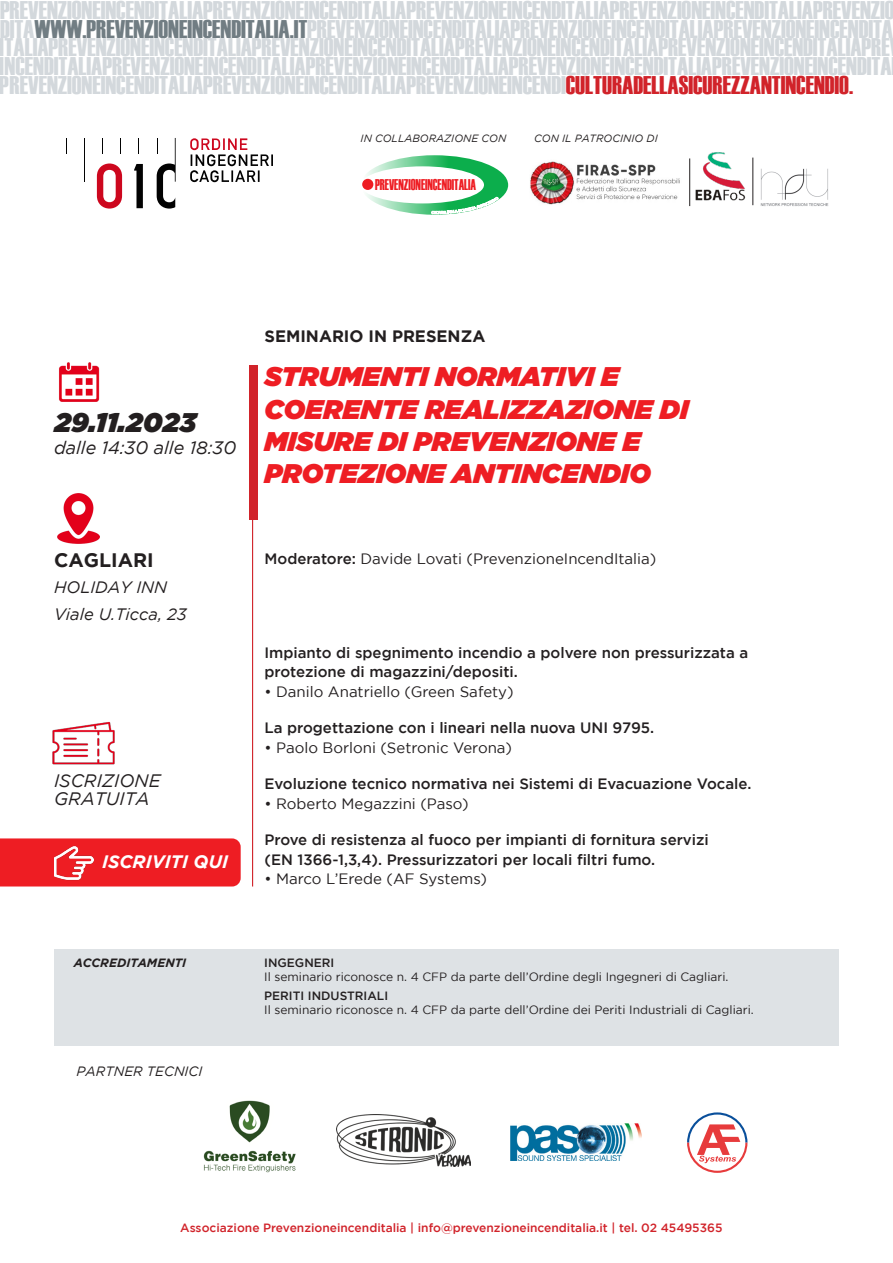
<style>
.page{position:relative;width:893px;height:1263px;background:#fff}
.page>*{position:absolute;margin:0;border:0;box-sizing:border-box;transform-origin:0 0}
.t1{font:italic 900 27px/32.4px "Gotham";color:#ee1d23}
.t2{font:italic 900 27px "Gotham";color:#231f20}
.t3{font:25.5px/18.8px "Haettenschweiler";color:#d3d8dc}
.t4{font:700 19.5px "Gotham";color:#231f20}
.t5{font:italic 18px/18px "Gotham";color:#231f20}
.t6{font:italic 700 18px "Gotham";color:#fff}
.t7{font:italic 16.5px/26.5px "Gotham";color:#231f20}
.t8{font:700 16.5px "Gotham";color:#231f20}
.t9{font:15.45px "Haettenschweiler";color:#ee1d23;scale:.82 1}
.t10{font:500 15px/19.5px "Gotham";color:#231f20}
.t11{font:15px "Gotham";color:#231f20}
.t12{font:italic 13.5px "Gotham";color:#231f20}
.t13{font:12px "Gotham";color:#231f20}
.t14{font:500 12px "Gotham";color:#d1232a}
.t15{font:500 12px "Gotham";color:#231f20}
.t16{font:italic 700 12px "Gotham";color:#231f20}
.t17{font:italic 10.5px "Gotham";color:#231f20}
.t18{font:500 3.45px "Avenir";color:#fff;scale:.96 1}
.s1{color:#717d83}
.s2{color:#d1232a}
.s3{font-weight:500}
</style>
<div class="page">
<div style="left:0;top:838px;width:241px;height:48px;background:#ee1d23"></div>
<div style="left:249px;top:365px;width:9px;height:155px;background:#d1232a"></div>
<hr style="left:252px;top:506px;width:1px;height:380px;background:#d1232a">
<img style="left:57px;top:493px;width:43px;height:51px">
<img style="left:59px;top:362px;width:41px;height:40px">
<div style="left:54px;top:949px;width:785px;height:96px;background:#dee2e5"></div>
<img style="left:52px;top:722px;width:63px;height:43px">
<img style="left:54px;top:843px;width:39px;height:40px">
<img style="left:530px;top:161px;width:150px;height:44px">
<img style="left:760px;top:168px;width:69px;height:38px">
<img style="left:689px;top:152px;width:64px;height:55px">
<hr style="left:753px;top:158px;width:1px;height:47px;background:#231f20">
<hr style="left:689px;top:158px;width:1px;height:48px;background:#231f20">
<svg style="left:134px;top:164px;width:9px;height:44px"></svg>
<svg style="left:97px;top:163px;width:25px;height:46px"></svg>
<hr style="left:84px;top:138px;width:1px;height:44px;background:#020202">
<svg style="left:102px;top:138px;width:1px;height:16px"></svg>
<svg style="left:120px;top:138px;width:1px;height:16px"></svg>
<svg style="left:138px;top:138px;width:1px;height:16px"></svg>
<svg style="left:157px;top:138px;width:19px;height:71px"></svg>
<svg style="left:66px;top:138px;width:1px;height:16px"></svg>
<svg style="left:190px;top:138px;width:83px;height:44px"></svg>
<img style="left:203px;top:1100px;width:93px;height:73px">
<img style="left:337px;top:1115px;width:133px;height:51px">
<img style="left:511px;top:1124px;width:130px;height:37px">
<svg style="left:687px;top:1112px;width:60px;height:61px"></svg>
<svg style="left:362px;top:155px;width:146px;height:60px"></svg>
<p class="t3" style="left:0;top:-1px;width:896px">PREVENZIONEINCENDITALIAPREVENZIONEINCENDITALIAPREVENZIONEINCENDITALIAPREVENZIONEINCENDITALIAPREVENZIO DITA<span class="s1">WWW.PREVENZIONEINCENDITALIA.IT</span>PREVENZIONEINCENDITALIAPREVENZIONEINCENDITALIAPREVENZIONEINCENDITA ITALIAPREVENZIONEINCENDITALIAPREVENZIONEINCENDITALIAPREVENZIONEINCENDITALIAPREVENZIONEINCENDITALIAPRE INCENDITALIAPREVENZIONEINCENDITALIAPREVENZIONEINCENDITALIAPREVENZIONEINCENDITALIAPREVENZIONEINCENDITA PREVENZIONEINCENDITALIAPREVENZIONEINCENDITALIAPREVENZIONEINCENDI<span class="s2">CULTURADELLASICUREZZANTINCENDIO.</span></p>
<p class="t17" style="left:361px;top:132px;width:147px">IN COLLABORAZIONE CON</p>
<p class="t17" style="left:534px;top:132px;width:125px">CON IL PATROCINIO DI</p>
<p class="t9" style="left:375px;top:175px;width:125px">PREVENZIONEINCENDITALIA</p>
<p class="t18" style="left:436px;top:211px;width:3px">L</p>
<p class="t18" style="left:447px;top:210px;width:12px;rotate:-6deg">DELLA</p>
<p class="t2" style="left:54px;top:407px;width:144px">29.11.2023</p>
<p class="t5" style="left:54px;top:438px;width:184px">dalle 14:30 alle 18:30</p>
<p class="t4" style="left:54px;top:549px;width:101px">CAGLIARI</p>
<p class="t7" style="left:54px;top:574px;width:134px">HOLIDAY INN<br>Viale U.Ticca, 23</p>
<p class="t5" style="left:54px;top:771px;width:108px">ISCRIZIONE<br>GRATUITA</p>
<p class="t6" style="left:102px;top:851px;width:128px">ISCRIVITI QUI</p>
<p class="t8" style="left:264px;top:327px;width:222px">SEMINARIO IN PRESENZA</p>
<p class="t1" style="left:264px;top:360px;width:425px">STRUMENTI NORMATIVI E<br>COERENTE REALIZZAZIONE DI<br>MISURE DI PREVENZIONE E<br>PROTEZIONE ANTINCENDIO</p>
<p class="t11" style="left:264px;top:551px;width:393px"><span class="s3">Moderatore:</span> Davide Lovati (PrevenzioneIncendItalia)</p>
<p class="t10" style="left:264px;top:642px;width:485px">Impianto di spegnimento incendio a polvere non pressurizzata a protezione di magazzini/depositi.</p>
<p class="t11" style="left:264px;top:683px;width:251px">• Danilo Anatriello (Green Safety)</p>
<p class="t10" style="left:264px;top:718px;width:391px">La progettazione con i lineari nella nuova UNI 9795.</p>
<p class="t11" style="left:264px;top:739px;width:249px">• Paolo Borloni (Setronic Verona)</p>
<p class="t10" style="left:264px;top:774px;width:488px">Evoluzione tecnico normativa nei Sistemi di Evacuazione Vocale.</p>
<p class="t11" style="left:264px;top:795px;width:206px">• Roberto Megazzini (Paso)</p>
<p class="t10" style="left:264px;top:830px;width:446px">Prove di resistenza al fuoco per impianti di fornitura servizi (EN 1366-1,3,4). Pressurizzatori per locali filtri fumo.</p>
<p class="t11" style="left:264px;top:871px;width:224px">• Marco L’Erede (AF Systems)</p>
<p class="t16" style="left:74px;top:956px;width:114px">ACCREDITAMENTI</p>
<p class="t15" style="left:264px;top:956px;width:72px">INGEGNERI</p>
<p class="t13" style="left:264px;top:970px;width:466px">Il seminario riconosce n. 4 CFP da parte dell’Ordine degli Ingegneri di Cagliari.</p>
<p class="t15" style="left:264px;top:989px;width:125px">PERITI INDUSTRIALI</p>
<p class="t13" style="left:264px;top:1003px;width:491px">Il seminario riconosce n. 4 CFP da parte dell’Ordine dei Periti Industriali di Cagliari.</p>
<p class="t12" style="left:77px;top:1064px;width:127px">PARTNER TECNICI</p>
<p class="t14" style="left:180px;top:1221px;width:544px">Associazione Prevenzioneincenditalia | info@prevenzioneincenditalia.it | tel. 02 45495365</p>
</div>
